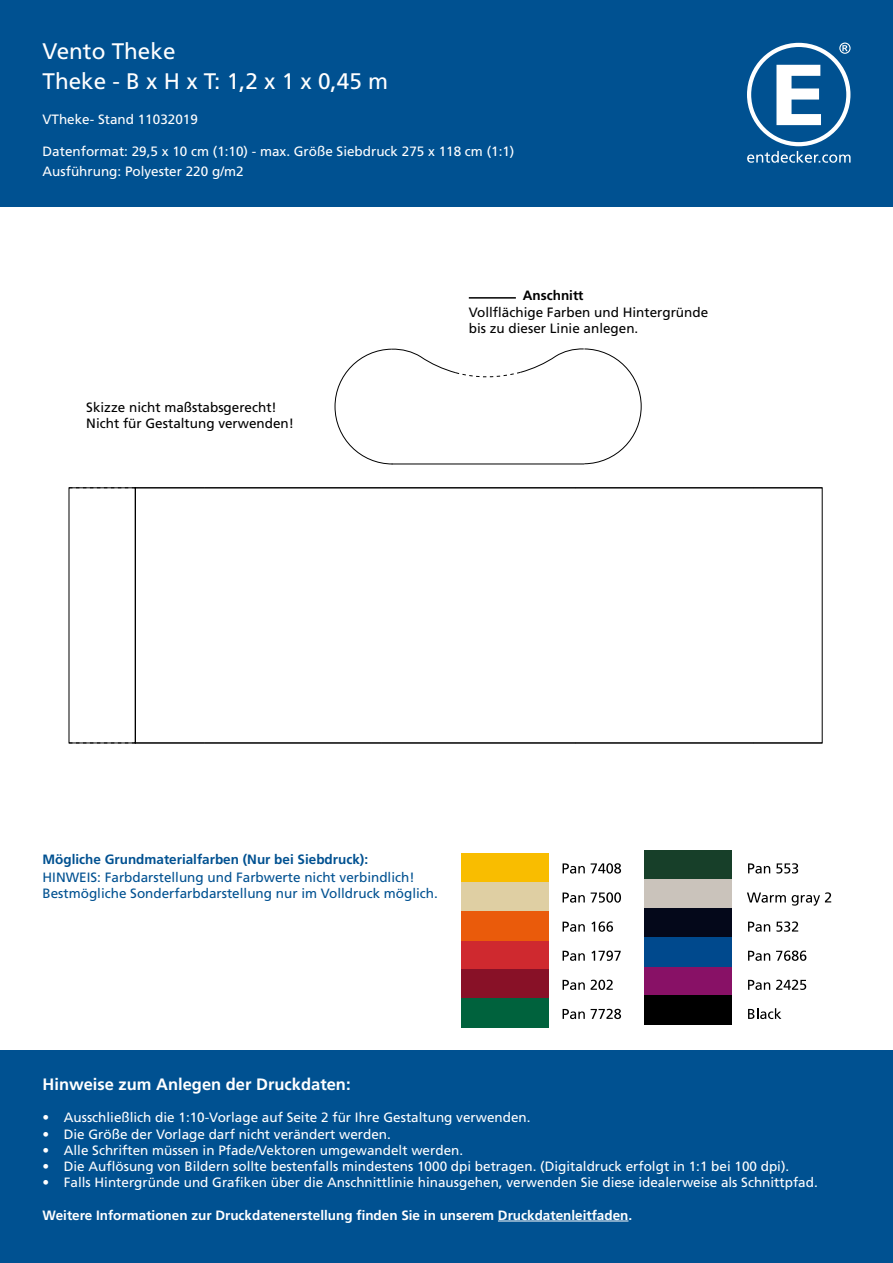
<style>
.page{position:relative;width:893px;height:1263px;background:#fff}
.page>*{position:absolute;margin:0;border:0;box-sizing:border-box;transform-origin:0 0}
.t1{font:22.5px/30px "Frutiger LT Std";color:#fff}
.t2{font:700 16.5px "Frutiger LT Std";color:#fff}
.t3{font:13.5px/19.5px "Frutiger LT Std";color:#fff}
.t4{font:13.5px/16.2px "Frutiger LT Std";color:#000}
.t5{font:13.5px/16.2px "Frutiger LT Std";color:#005191}
.t6{font:700 13.5px "Frutiger LT Std";color:#fff}
.t7{font:700 13.5px "Frutiger LT Std";color:#005191}
.t8{font:700 13.5px "Frutiger LT Std";color:#000}
</style>
<div class="page">
<svg style="left:563px;top:863px;width:22px;height:10px"></svg>
<svg style="left:591px;top:863px;width:30px;height:10px"></svg>
<svg style="left:563px;top:892px;width:22px;height:11px"></svg>
<svg style="left:591px;top:892px;width:30px;height:11px"></svg>
<svg style="left:563px;top:922px;width:22px;height:10px"></svg>
<svg style="left:591px;top:921px;width:22px;height:11px"></svg>
<svg style="left:563px;top:951px;width:22px;height:10px"></svg>
<svg style="left:591px;top:950px;width:30px;height:11px"></svg>
<svg style="left:563px;top:980px;width:22px;height:10px"></svg>
<svg style="left:591px;top:980px;width:22px;height:10px"></svg>
<svg style="left:563px;top:1009px;width:22px;height:10px"></svg>
<svg style="left:591px;top:1009px;width:30px;height:10px"></svg>
<svg style="left:748px;top:863px;width:22px;height:10px"></svg>
<svg style="left:776px;top:863px;width:22px;height:10px"></svg>
<svg style="left:747px;top:892px;width:39px;height:11px"></svg>
<svg style="left:792px;top:892px;width:39px;height:14px"></svg>
<svg style="left:748px;top:922px;width:22px;height:10px"></svg>
<svg style="left:776px;top:921px;width:22px;height:11px"></svg>
<svg style="left:748px;top:951px;width:22px;height:10px"></svg>
<svg style="left:776px;top:950px;width:30px;height:11px"></svg>
<svg style="left:748px;top:980px;width:22px;height:10px"></svg>
<svg style="left:776px;top:980px;width:30px;height:10px"></svg>
<svg style="left:748px;top:1008px;width:33px;height:11px"></svg>
<div style="left:644px;top:851px;width:88px;height:29px;background:#173f29"></div>
<div style="left:644px;top:880px;width:88px;height:29px;background:#cac3bb"></div>
<div style="left:462px;top:853px;width:87px;height:29px;background:#f9bd00"></div>
<div style="left:462px;top:882px;width:87px;height:29px;background:#dfcfa3"></div>
<div style="left:462px;top:940px;width:87px;height:29px;background:#cf292f"></div>
<div style="left:462px;top:969px;width:87px;height:29px;background:#881127"></div>
<div style="left:644px;top:909px;width:88px;height:29px;background:#04081a"></div>
<div style="left:462px;top:998px;width:87px;height:29px;background:#00623d"></div>
<div style="left:462px;top:911px;width:87px;height:29px;background:#ea5b0b"></div>
<div style="left:644px;top:967px;width:88px;height:29px;background:#816"></div>
<div style="left:644px;top:996px;width:88px;height:29px;background:#000"></div>
<div style="left:644px;top:938px;width:88px;height:29px;background:#00498d"></div>
<svg style="left:68px;top:487px;width:755px;height:257px"></svg>
<svg style="left:334px;top:348px;width:308px;height:117px"></svg>
<hr style="left:392px;top:464px;width:192px;height:1px;background:#000">
<hr style="left:135px;top:487px;width:69px;height:1px;background:#000">
<hr style="left:204px;top:487px;width:178px;height:1px;background:#000">
<hr style="left:576px;top:487px;width:177px;height:1px;background:#000">
<hr style="left:382px;top:487px;width:194px;height:1px;background:#000">
<hr style="left:753px;top:487px;width:69px;height:1px;background:#000">
<svg style="left:69px;top:487px;width:66px;height:1px"></svg>
<hr style="left:135px;top:742px;width:69px;height:1px;background:#000">
<hr style="left:204px;top:742px;width:178px;height:1px;background:#000">
<hr style="left:576px;top:742px;width:177px;height:1px;background:#000">
<hr style="left:382px;top:742px;width:194px;height:1px;background:#000">
<hr style="left:753px;top:742px;width:69px;height:1px;background:#000">
<svg style="left:69px;top:742px;width:66px;height:1px"></svg>
<div style="left:0;top:1050px;width:893px;height:213px;background:#005191"></div>
<div style="left:0;top:0;width:893px;height:206px;background:#005191"></div>
<svg style="left:747px;top:43px;width:104px;height:120px"></svg>
<hr style="left:498px;top:1221px;width:130px;height:1px;background:#fff">
<hr style="left:469px;top:297px;width:47px;height:2px;background:#000">
<h1 class="t1" style="left:43px;top:37px;width:347px">Vento Theke<br>Theke - B x H x T: 1,2 x 1 x 0,45 m</h1>
<p class="t3" style="left:43px;top:109px;width:157px">VTheke- Stand 11032019</p>
<p class="t3" style="left:43px;top:142px;width:473px">Datenformat: 29,5 x 10 cm (1:10) - max. Größe Siebdruck 275 x 118 cm (1:1)<br>Ausführung: Polyester 220 g/m2</p>
<p class="t4" style="left:86px;top:399px;width:209px">Skizze nicht maßstabsgerecht!<br>Nicht für Gestaltung verwenden!</p>
<p class="t8" style="left:523px;top:288px;width:62px">Anschnitt</p>
<p class="t4" style="left:469px;top:304px;width:241px">Vollflächige Farben und Hintergründe bis zu dieser Linie anlegen.</p>
<p class="t7" style="left:43px;top:851px;width:327px">Mögliche Grundmaterialfarben (Nur bei Siebdruck):</p>
<p class="t5" style="left:43px;top:869px;width:397px">HINWEIS: Farbdarstellung und Farbwerte nicht verbindlich!<br>Bestmögliche Sonderfarbdarstellung nur im Volldruck möglich.</p>
<p class="t2" style="left:43px;top:1074px;width:310px">Hinweise zum Anlegen der Druckdaten:</p>
<p class="t3" style="left:43px;top:1108px;width:489px">• Ausschließlich die 1:10-Vorlage auf Seite 2 für Ihre Gestaltung verwenden.</p>
<p class="t3" style="left:43px;top:1124px;width:350px">• Die Größe der Vorlage darf nicht verändert werden.</p>
<p class="t3" style="left:43px;top:1140px;width:422px">• Alle Schriften müssen in Pfade/Vektoren umgewandelt werden.</p>
<p class="t3" style="left:43px;top:1157px;width:748px">• Die Auflösung von Bildern sollte bestenfalls mindestens 1000 dpi betragen. (Digitaldruck erfolgt in 1:1 bei 100 dpi).</p>
<p class="t3" style="left:43px;top:1173px;width:777px">• Falls Hintergründe und Grafiken über die Anschnittlinie hinausgehen, verwenden Sie diese idealerweise als Schnittpfad.</p>
<p class="t6" style="left:43px;top:1207px;width:591px">Weitere Informationen zur Druckdatenerstellung finden Sie in unserem Druckdatenleitfaden.</p>
</div>
